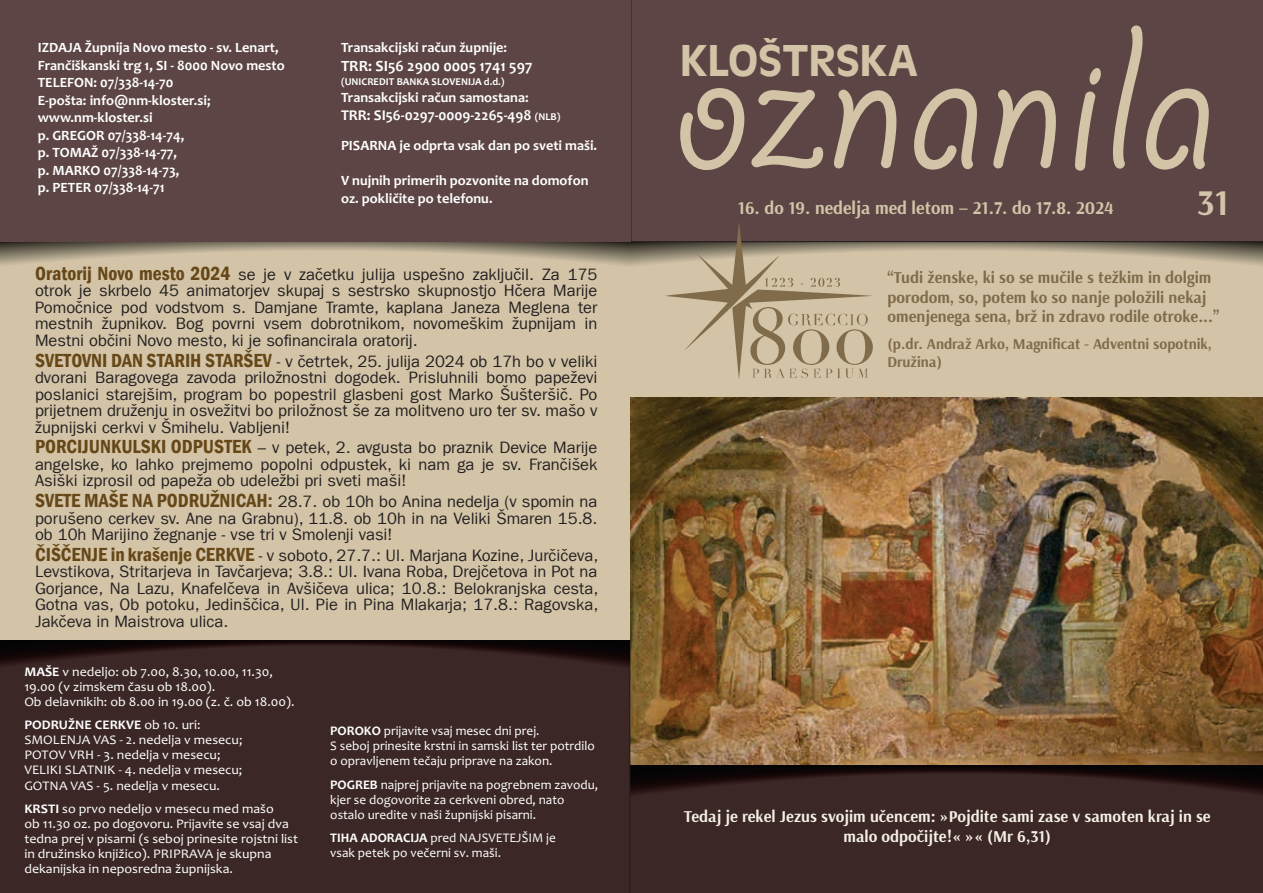
<style>
.page{position:relative;width:1263px;height:893px;background:#fff}
.page>*{position:absolute;margin:0;border:0;box-sizing:border-box;transform-origin:0 0}
.t1{font:229.05px "Giddyup Std";color:#d3c4a7}
.t2{font:500 46.5px "Antique Oli TEE";color:#d3c4a7}
.t3{font:700 36px "Arsenal";color:#d2c4a8}
.t4{font:700 18px "Arsenal";color:#d2c4a8}
.t5{font:16.5px/16.5px "Franklin Gothic LT Com";color:#231f20;text-align:justify}
.t6{font:700 16.5px/19.8px "Arsenal";color:#806b4a}
.t7{font:700 16.5px/19.8px "Arsenal";color:#f4f0e3;text-align:center}
.t8{font:700 15.75px "Candara";color:#fff}
.t9{font:700 15px/18px "Arsenal";color:#806b4a}
.t10{font:700 15px "Candara";color:#fff}
.t11{font:700 14.25px/17.5px "Candara";color:#fff}
.t12{font:13.2px/15.1px "Candara";color:#fff;scale:1.05 1}
.t13{font:13.2px/15.1px "Candara";color:#fff}
.t14{font:700 10.5px "Candara";color:#fff}
.s1{font-size:10.5px}
.s2{font-family:"Franklin Gothic";font-weight:600;font-stretch:condensed;font-size:19.5px;color:#664718}
.s3{font-weight:700}
</style>
<div class="page">
<div style="left:630px;top:797px;width:633px;height:96px;background:#3b2726"></div>
<svg style="left:630px;top:765px;width:633px;height:32px;background:#271817"></svg>
<div style="left:629px;top:229px;width:634px;height:173px;background:#d3c4a7"></div>
<div style="left:631px;top:0;width:632px;height:222px;background:#5c4544"></div>
<svg style="left:1075px;top:91px;width:20px;height:80px;background:#978475"></svg>
<img style="left:630px;top:397px;width:633px;height:368px">
<div style="left:0;top:669px;width:630px;height:224px;background:#3b2726"></div>
<svg style="left:0;top:639px;width:630px;height:30px;background:#30201e"></svg>
<div style="left:0;top:228px;width:630px;height:411px;background:#d3c4a7"></div>
<svg style="left:0;top:222px;width:1263px;height:157px"></svg>
<div style="left:0;top:0;width:631px;height:242px;background:#5c4544"></div>
<svg style="left:1089px;top:68px;width:12px;height:17px"></svg>
<p class="t11" style="left:38px;top:39px;width:248px">IZDAJA Župnija Novo mesto - sv. Lenart,<br>Frančiškanski trg 1, SI - 8000 Novo mesto<br>TELEFON: 07/338-14-70<br>E-pošta: info@nm-kloster.si; www.nm-kloster.si<br>p. GREGOR 07/338-14-74,<br>p. TOMAŽ 07/338-14-77,<br>p. MARKO 07/338-14-73,<br>p. PETER 07/338-14-71</p>
<p class="t11" style="left:341px;top:38px;width:168px">Transakcijski račun župnije:</p>
<p class="t8" style="left:341px;top:56px;width:193px">TRR: SI56 2900 0005 1741 597</p>
<p class="t14" style="left:341px;top:75px;width:165px">(UNICREDIT BANKA SLOVENIJA d.d.)</p>
<p class="t11" style="left:341px;top:88px;width:189px">Transakcijski račun samostana:</p>
<p class="t10" style="left:341px;top:105px;width:221px">TRR: SI56-0297-0009-2265-498 <span class="s1">(NLB)</span></p>
<p class="t11" style="left:341px;top:137px;width:258px">PISARNA je odprta vsak dan po sveti maši.</p>
<p class="t11" style="left:341px;top:172px;width:249px">V nujnih primerih pozvonite na domofon oz. pokličite po telefonu.</p>
<p class="t5" style="left:35px;top:266px;width:564px"><span class="s2">Oratorij Novo mesto 2024</span> se je v začetku julija uspešno zaključil. Za 175 otrok je skrbelo 45 animatorjev skupaj s sestrsko skupnostjo Hčera Marije Pomočnice pod vodstvom s. Damjane Tramte, kaplana Janeza Meglena ter mestnih župnikov. Bog povrni vsem dobrotnikom, novomeškim župnijam in Mestni občini Novo mesto, ki je sofinancirala oratorij.</p>
<p class="t5" style="left:35px;top:353px;width:564px"><span class="s2">SVETOVNI DAN STARIH STARŠEV</span> - v četrtek, 25. julija 2024 ob 17h bo v veliki dvorani Baragovega zavoda priložnostni dogodek. Prisluhnili bomo papeževi poslanici starejšim, program bo popestril glasbeni gost Marko Šušteršič. Po prijetnem druženju in osvežitvi bo priložnost še za molitveno uro ter sv. mašo v župnijski cerkvi v Šmihelu. Vabljeni!</p>
<p class="t5" style="left:35px;top:440px;width:564px"><span class="s2">PORCIJUNKULSKI ODPUSTEK</span> – v petek, 2. avgusta bo praznik Device Marije angelske, ko lahko prejmemo popolni odpustek, ki nam ga je sv. Frančišek Asiški izprosil od papeža ob udeležbi pri sveti maši!</p>
<p class="t5" style="left:35px;top:493px;width:564px"><span class="s2">SVETE MAŠE NA PODRUŽNICAH:</span> 28.7. ob 10h bo Anina nedelja (v spomin na porušeno cerkev sv. Ane na Grabnu), 11.8. ob 10h in na Veliki Šmaren 15.8. ob 10h Marijino žegnanje - vse tri v Smolenji vasi!</p>
<p class="t5" style="left:35px;top:547px;width:565px"><span class="s2">ČIŠČENJE in krašenje CERKVE</span> - v soboto, 27.7.: Ul. Marjana Kozine, Jurčičeva, Levstikova, Stritarjeva in Tavčarjeva; 3.8.: Ul. Ivana Roba, Drejčetova in Pot na Gorjance, Na Lazu, Knafelčeva in Avšičeva ulica; 10.8.: Belokranjska cesta, Gotna vas, Ob potoku, Jedinščica, Ul. Pie in Pina Mlakarja; 17.8.: Ragovska, Jakčeva in Maistrova ulica.</p>
<p class="t12" style="left:24px;top:664px;width:259px"><span class="s3">MAŠE</span> v nedeljo: ob 7.00, 8.30, 10.00, 11.30,<br>19.00 (v zimskem času ob 18.00).<br>Ob delavnikih: ob 8.00 in 19.00 (z. č. ob 18.00).</p>
<p class="t12" style="left:24px;top:717px;width:209px"><span class="s3">PODRUŽNE CERKVE</span> ob 10. uri:<br>SMOLENJA VAS - 2. nedelja v mesecu;<br>POTOV VRH - 3. nedelja v mesecu;<br>VELIKI SLATNIK - 4. nedelja v mesecu;<br>GOTNA VAS - 5. nedelja v mesecu.</p>
<p class="t12" style="left:24px;top:801px;width:262px"><span class="s3">KRSTI</span> so prvo nedeljo v mesecu med mašo<br>ob 11.30 oz. po dogovoru. Prijavite se vsaj dva tedna prej v pisarni (s seboj prinesite rojstni list in družinsko knjižico). PRIPRAVA je skupna dekanijska in neposredna župnijska.</p>
<p class="t13" style="left:330px;top:723px;width:266px"><span class="s3">POROKO</span> prijavite vsaj mesec dni prej.<br>S seboj prinesite krstni in samski list ter potrdilo o opravljenem tečaju priprave na zakon.</p>
<p class="t13" style="left:330px;top:776px;width:269px"><span class="s3">POGREB</span> najprej prijavite na pogrebnem zavodu, kjer se dogovorite za cerkveni obred, nato ostalo uredite v naši župnijski pisarni.</p>
<p class="t13" style="left:330px;top:830px;width:227px"><span class="s3">TIHA ADORACIJA</span> pred NAJSVETEJŠIM je vsak petek po večerni sv. maši.</p>
<h1 class="t1" style="left:671px;top:-26px;width:548px">oznan la</h1>
<h2 class="t2" style="left:680px;top:34px;width:239px">KLOŠTRSKA</h2>
<p class="t4" style="left:738px;top:195px;width:377px">16. do 19. nedelja med letom – 21.7. do 17.8. 2024</p>
<h3 class="t3" style="left:1197px;top:177px;width:34px">31</h3>
<p class="t6" style="left:887px;top:267px;width:333px">“Tudi ženske, ki so se mučile s težkim in dolgim porodom, so, potem ko so nanje položili nekaj omenjenega sena, brž in zdravo rodile otroke...”</p>
<p class="t9" style="left:887px;top:334px;width:326px">(p.dr. Andraž Arko, Magnificat - Adventni sopotnik,<br>Družina)</p>
<p class="t7" style="left:684px;top:806px;width:529px">Tedaj je rekel Jezus svojim učencem: »Pojdite sami zase v samoten kraj in se malo odpočijte!« »« (Mr 6,31)</p>
</div>
